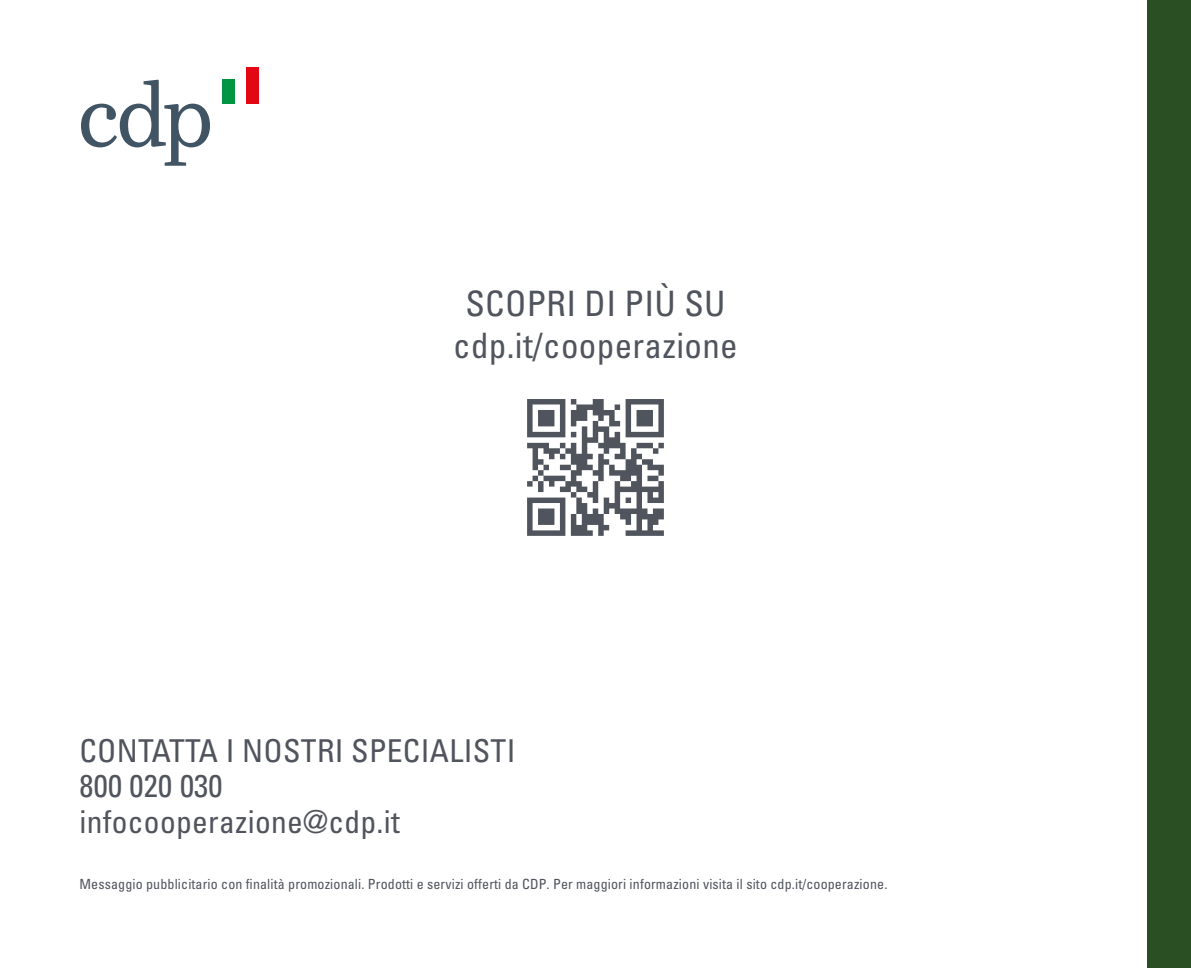
<style>
.page{position:relative;width:1191px;height:968px;background:#fff}
.page>*{position:absolute;margin:0;border:0;box-sizing:border-box;transform-origin:0 0}
.t1{font:condensed 35px/42px "Univers LT Std";letter-spacing:.01em;color:#50545d;text-align:center}
.t2{font:condensed 31.5px/35px "Univers LT Std";letter-spacing:.01em;color:#50545d}
.t3{font:condensed 14px "Univers LT Std";letter-spacing:.01em;color:#50545d}
</style>
<div class="page">
<div style="left:1148px;top:0;width:43px;height:967px;background:#294f23"></div>
<div style="left:222px;top:80px;width:12px;height:24px;background:#009641"></div>
<div style="left:246px;top:67px;width:12px;height:37px;background:#e30613"></div>
<svg style="left:81px;top:80px;width:129px;height:86px"></svg>
<svg style="left:527px;top:535px;width:137px;height:1px"></svg>
<svg style="left:527px;top:399px;width:137px;height:136px"></svg>
<h1 class="t1" style="left:453px;top:282px;width:286px">SCOPRI DI PIÙ SU cdp.it/cooperazione</h1>
<h2 class="t2" style="left:79px;top:733px;width:437px">CONTATTA I NOSTRI SPECIALISTI<br>800 020 030 infocooperazione@cdp.it</h2>
<p class="t3" style="left:79px;top:874px;width:809px">Messaggio pubblicitario con finalità promozionali. Prodotti e servizi offerti da CDP. Per maggiori informazioni visita il sito cdp.it/cooperazione.</p>
</div>
